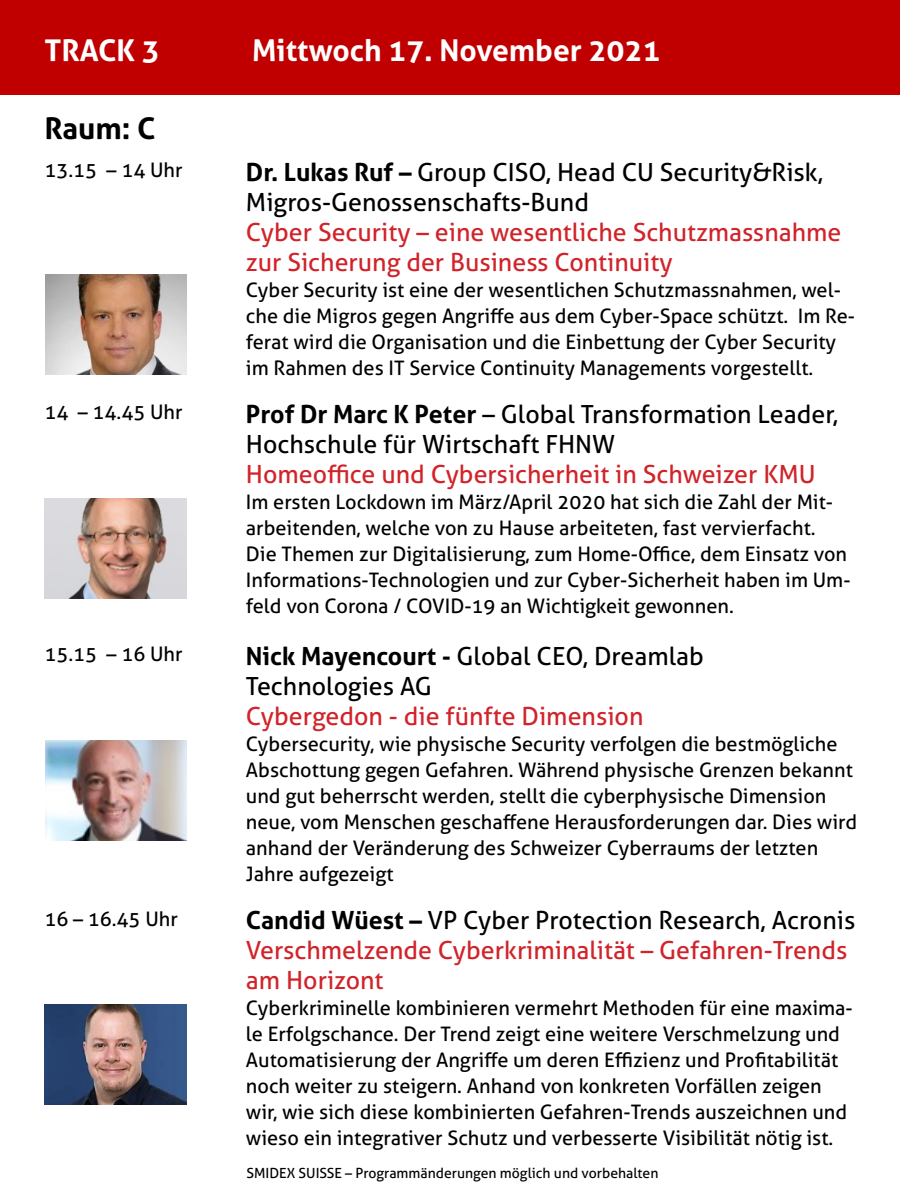
<style>
.page{position:relative;width:900px;height:1200px;background:#fff}
.page>*{position:absolute;margin:0;border:0;box-sizing:border-box;transform-origin:0 0}
.t1{font:700 30px "Aller";color:#fff}
.t2{font:700 30px "Aller";color:#000}
.t3{font:25px/30px "Aller";color:#000}
.t4{font:25px/30px "Aller";color:#d1232a}
.t5{font:20px/26px "Aller";color:#000}
.t6{font:14px "Aller";color:#000}
.s1{font-weight:700}
.s2{color:#d1232a}
</style>
<div class="page">
<div style="left:0;top:0;width:900px;height:95px;background:#c00000"></div>
<img style="left:45px;top:1004px;width:142px;height:100px">
<img style="left:45px;top:498px;width:142px;height:100px">
<img style="left:45px;top:740px;width:142px;height:100px">
<img style="left:45px;top:274px;width:142px;height:100px">
<p class="t1" style="left:44px;top:32px;width:117px">TRACK 3</p>
<p class="t1" style="left:252px;top:32px;width:410px">Mittwoch 17. November 2021</p>
<p class="t2" style="left:44px;top:110px;width:113px">Raum: C</p>
<p class="t5" style="left:44px;top:157px;width:140px">13.15 – 14 Uhr</p>
<p class="t3" style="left:246px;top:157px;width:579px"><span class="s1">Dr. Lukas Ruf –</span> Group CISO, Head CU Security&amp;Risk,<br>Migros-Genossenschafts-Bund</p>
<p class="t4" style="left:246px;top:217px;width:597px">Cyber Security – eine wesentliche Schutzmassnahme zur Sicherung der Business Continuity</p>
<p class="t5" style="left:246px;top:277px;width:611px">Cyber Security ist eine der wesentlichen Schutzmassnahmen, wel&shy;che die Migros gegen Angriffe aus dem Cyber-Space schützt. Im Re&shy;ferat wird die Organisation und die Einbettung der Cyber Security im Rahmen des IT Service Continuity Managements vorgestellt.</p>
<p class="t5" style="left:44px;top:399px;width:140px">14 – 14.45 Uhr</p>
<p class="t3" style="left:246px;top:399px;width:594px"><span class="s1">Prof Dr Marc K Peter</span> – Global Transformation Leader,<br>Hochschule für Wirtschaft FHNW<br><span class="s2">Homeoffice und Cybersicherheit in Schweizer KMU</span></p>
<p class="t5" style="left:246px;top:489px;width:606px">Im ersten Lockdown im März/April 2020 hat sich die Zahl der Mit&shy;arbeitenden, welche von zu Hause arbeiteten, fast vervierfacht.<br>Die Themen zur Digitalisierung, zum Home-Office, dem Einsatz von Informations-Technologien und zur Cyber-Sicherheit haben im Um&shy;feld von Corona / COVID-19 an Wichtigkeit gewonnen.</p>
<p class="t5" style="left:44px;top:641px;width:140px">15.15 – 16 Uhr</p>
<p class="t3" style="left:246px;top:641px;width:459px"><span class="s1">Nick Mayencourt -</span> Global CEO, Dreamlab<br>Technologies AG</p>
<p class="t4" style="left:246px;top:701px;width:399px">Cybergedon - die fünfte Dimension</p>
<p class="t5" style="left:246px;top:731px;width:613px">Cybersecurity, wie physische Security verfolgen die bestmögliche Abschottung gegen Gefahren. Während physische Grenzen bekannt und gut beherrscht werden, stellt die cyberphysische Dimension neue, vom Menschen geschaffene Herausforderungen dar. Dies wird anhand der Veränderung des Schweizer Cyberraums der letzten Jahre aufgezeigt</p>
<p class="t5" style="left:44px;top:905px;width:135px">16 – 16.45 Uhr</p>
<p class="t3" style="left:246px;top:905px;width:611px"><span class="s1">Candid Wüest –</span> VP Cyber Protection Research, Acronis</p>
<p class="t4" style="left:246px;top:935px;width:603px">Verschmelzende Cyberkriminalität – Gefahren-Trends am Horizont</p>
<p class="t5" style="left:246px;top:995px;width:608px">Cyberkriminelle kombinieren vermehrt Methoden für eine maxima&shy;le Erfolgschance. Der Trend zeigt eine weitere Verschmelzung und Automatisierung der Angriffe um deren Effizienz und Profitabilität noch weiter zu steigern. Anhand von konkreten Vorfällen zeigen wir, wie sich diese kombinierten Gefahren-Trends auszeichnen und wieso ein integrativer Schutz und verbesserte Visibilität nötig ist.</p>
<p class="t6" style="left:247px;top:1164px;width:413px">SMIDEX SUISSE – Programmänderungen möglich und vorbehalten</p>
</div>
